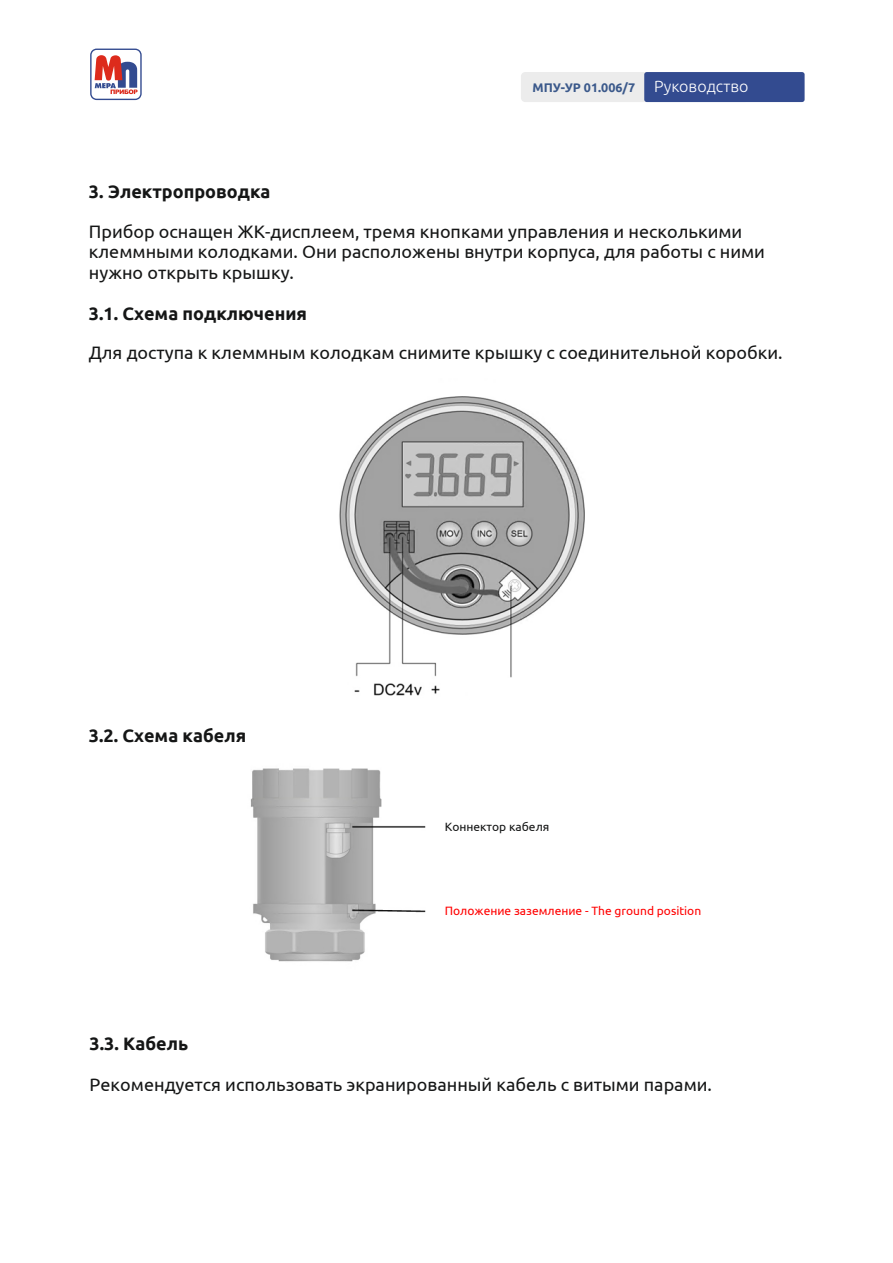
<style>
.page{position:relative;width:893px;height:1263px;background:#fff}
.page>*{position:absolute;margin:0;border:0;box-sizing:border-box;transform-origin:0 0}
.t1{font:18px/20.2px "Ubuntu";color:#151616}
.t2{font:700 18px "Ubuntu";color:#151616}
.t3{font:700 12.45px "Ubuntu";color:#3b598b}
.t4{font:12px "Ubuntu";color:#f00}
.t5{font:12px "Ubuntu";color:#151616}
.s1{font-weight:300;font-size:16.05px;color:#fff}
</style>
<div class="page">
<div style="left:521px;top:72px;width:228px;height:30px;background:#ececec;border-radius:4px"></div>
<svg style="left:90px;top:49px;width:52px;height:51px"></svg>
<div style="left:644px;top:72px;width:161px;height:30px;background:#334b90;border-radius:3px"></div>
<img style="left:339px;top:396px;width:246px;height:300px">
<div style="left:468px;top:678px;width:88px;height:23px;background:#fff;border-radius:4px"></div>
<img style="left:250px;top:768px;width:176px;height:194px">
<p class="t3" style="left:533px;top:80px;width:217px">МПУ-УР 01.006/7 <span class="s1">Руководство</span></p>
<p class="t2" style="left:89px;top:181px;width:183px">3. Электропроводка</p>
<p class="t1" style="left:89px;top:221px;width:678px">Прибор оснащен ЖК-дисплеем, тремя кнопками управления и несколькими клеммными колодками. Они расположены внутри корпуса, для работы с ними нужно открыть крышку.</p>
<p class="t2" style="left:89px;top:302px;width:220px">3.1. Схема подключения</p>
<p class="t1" style="left:89px;top:342px;width:695px">Для доступа к клеммным колодкам снимите крышку с соединительной коробки.</p>
<p class="t2" style="left:89px;top:724px;width:159px">3.2. Схема кабеля</p>
<p class="t5" style="left:445px;top:819px;width:106px">Коннектор кабеля</p>
<p class="t4" style="left:445px;top:906px;width:258px">Положение заземление - The ground position</p>
<p class="t2" style="left:90px;top:1033px;width:100px">3.3. Кабель</p>
<p class="t1" style="left:90px;top:1074px;width:624px">Рекомендуется использовать экранированный кабель с витыми парами.</p>
</div>
